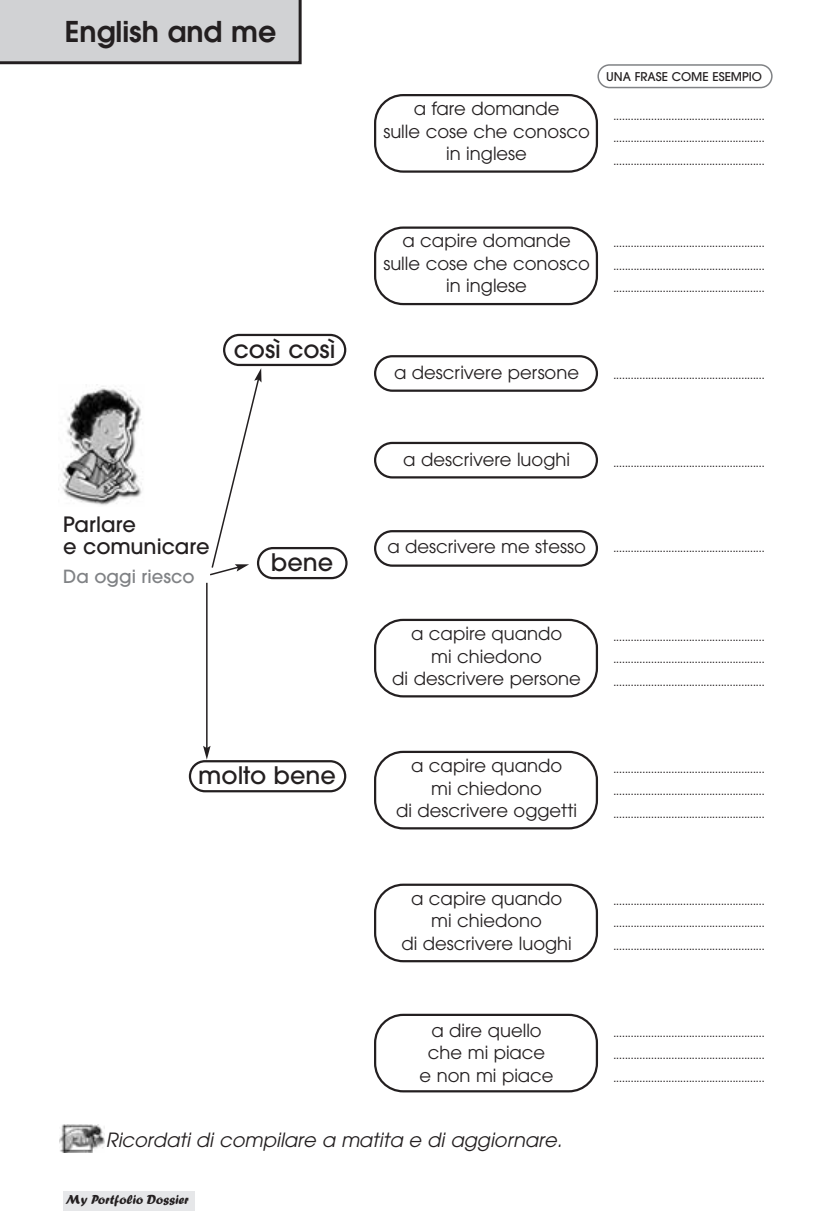
<style>
.page{position:relative;width:830px;height:1221px;background:#fff}
.page>*{position:absolute;margin:0;border:0;box-sizing:border-box;transform-origin:0 0}
.t1{font:600 28.5px "Avant Garde";color:#231f20}
.t2{font:500 24px "Avant Garde";color:#231f20}
.t3{font:500 21px/22.5px "Avant Garde";color:#231f20}
.t4{font:italic 19.5px "Avant Garde";color:#231f20}
.t5{font:18px/22.5px "Avant Garde";color:#231f20;text-align:center}
.t6{font:500 18px "Avant Garde";color:#808285}
.t7{font:13.5px "Forte";color:#231f20}
.t8{font:500 12px "Avant Garde";color:#231f20}
.t9{font:500 10.5px/22.5px "Avant Garde";color:#231f20;text-align:justify}
</style>
<div class="page">
<div style="left:63px;top:1191px;width:131px;height:19px;background:#e6e7e9"></div>
<div style="left:0;top:0;width:301px;height:64px;background:#d1d2d4"></div>
<svg style="left:597px;top:64px;width:175px;height:24px"></svg>
<svg style="left:374px;top:94px;width:223px;height:79px"></svg>
<svg style="left:374px;top:226px;width:223px;height:79px"></svg>
<svg style="left:374px;top:355px;width:223px;height:37px"></svg>
<svg style="left:374px;top:442px;width:223px;height:36px"></svg>
<svg style="left:374px;top:530px;width:223px;height:36px"></svg>
<svg style="left:374px;top:618px;width:223px;height:79px"></svg>
<svg style="left:374px;top:750px;width:223px;height:79px"></svg>
<svg style="left:374px;top:883px;width:223px;height:79px"></svg>
<svg style="left:374px;top:1013px;width:223px;height:79px"></svg>
<hr style="left:206px;top:582px;width:1px;height:166px;background:#231f20">
<svg style="left:189px;top:745px;width:157px;height:47px"></svg>
<svg style="left:210px;top:334px;width:137px;height:245px"></svg>
<img style="left:60px;top:386px;width:83px;height:119px">
<img style="left:60px;top:1124px;width:44px;height:27px">
<h1 class="t1" style="left:65px;top:21px;width:213px">English and me</h1>
<h2 class="t2" style="left:234px;top:340px;width:103px">così così</h2>
<h3 class="t3" style="left:63px;top:514px;width:148px">Parlare<br>e comunicare</h3>
<h3 class="t6" style="left:63px;top:569px;width:133px">Da oggi riesco</h3>
<h2 class="t2" style="left:271px;top:553px;width:64px">bene</h2>
<h3 class="t5" style="left:383px;top:99px;width:208px">a fare domande<br>sulle cose che conosco in inglese</h3>
<p class="t8" style="left:606px;top:72px;width:157px">UNA FRASE COME ESEMPIO</p>
<p class="t9" style="left:613px;top:106px;width:153px">.................................................... .................................................... ....................................................</p>
<h3 class="t5" style="left:383px;top:231px;width:208px">a capire domande sulle cose che conosco in inglese</h3>
<p class="t9" style="left:613px;top:233px;width:153px">.................................................... .................................................... ....................................................</p>
<h3 class="t5" style="left:394px;top:363px;width:186px">a descrivere persone</h3>
<p class="t9" style="left:613px;top:365px;width:153px">....................................................</p>
<h3 class="t5" style="left:403px;top:450px;width:168px">a descrivere luoghi</h3>
<h3 class="t5" style="left:387px;top:537px;width:200px">a descrivere me stesso</h3>
<p class="t9" style="left:613px;top:452px;width:153px">....................................................</p>
<p class="t9" style="left:613px;top:538px;width:153px">....................................................</p>
<h3 class="t5" style="left:392px;top:624px;width:190px">a capire quando<br>mi chiedono<br>di descrivere persone</h3>
<p class="t9" style="left:613px;top:626px;width:153px">.................................................... .................................................... ....................................................</p>
<h2 class="t2" style="left:198px;top:766px;width:139px">molto bene</h2>
<h3 class="t5" style="left:396px;top:756px;width:182px">a capire quando<br>mi chiedono<br>di descrivere oggetti</h3>
<h3 class="t5" style="left:401px;top:888px;width:172px">a capire quando mi chiedono<br>di descrivere luoghi</h3>
<h3 class="t5" style="left:419px;top:1020px;width:135px">a dire quello che mi piace<br>e non mi piace</h3>
<h3 class="t4" style="left:106px;top:1132px;width:461px">Ricordati di compilare a matita e di aggiornare.</h3>
<p class="t7" style="left:66px;top:1194px;width:124px">My Portfolio Dossier</p>
<p class="t9" style="left:613px;top:758px;width:153px">.................................................... .................................................... ....................................................</p>
<p class="t9" style="left:613px;top:890px;width:153px">.................................................... .................................................... ....................................................</p>
<p class="t9" style="left:613px;top:1022px;width:153px">.................................................... .................................................... ....................................................</p>
</div>
